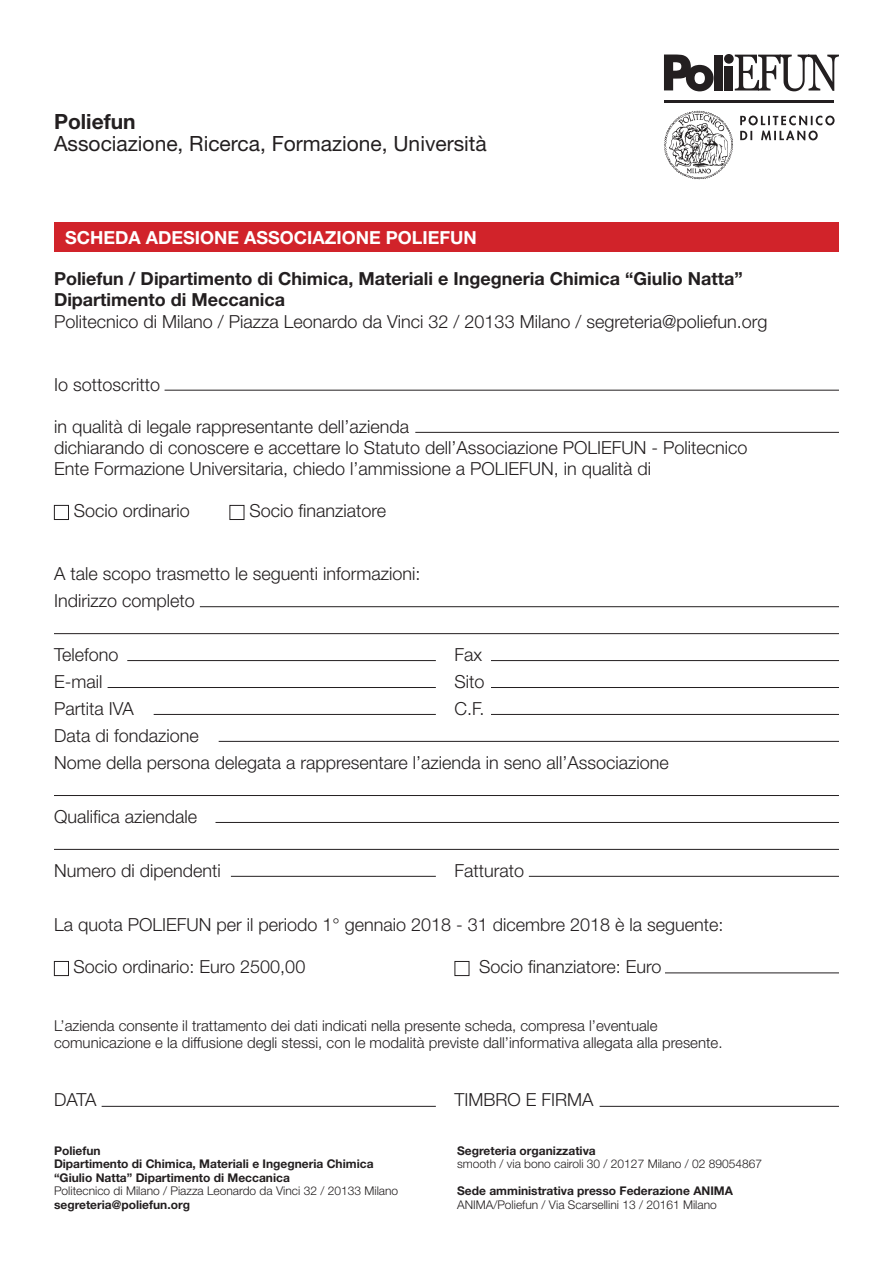
<style>
.page{position:relative;width:893px;height:1263px;background:#fff}
.page>*{position:absolute;margin:0;border:0;box-sizing:border-box;transform-origin:0 0}
.t1{font:21px "Helvetica Neue LT Std";color:#231f20}
.t2{font:700 21px "Helvetica Neue LT Std";color:#231f20}
.t3{font:300 18px/21px "Helvetica Neue LT Std";color:#231f20}
.t4{font:700 18px/21.6px "Helvetica Neue LT Std";color:#231f20}
.t5{font:700 18px "Helvetica Neue LT Std";color:#fff}
.t6{font:300 15px/16.5px "Helvetica Neue LT Std";color:#231f20}
.t7{font:700 12px/13.5px "Helvetica Neue LT Std";color:#231f20}
.t8{font:300 12px "Helvetica Neue LT Std";color:#231f20}
</style>
<div class="page">
<div style="left:54px;top:222px;width:785px;height:30px;background:#d1232a"></div>
<div style="left:54px;top:505px;width:15px;height:15px;border:1px solid #231f20"></div>
<div style="left:230px;top:505px;width:14px;height:15px;border:1px solid #231f20"></div>
<div style="left:54px;top:961px;width:15px;height:15px;border:1px solid #231f20"></div>
<div style="left:454px;top:961px;width:15px;height:15px;border:1px solid #231f20"></div>
<hr style="left:165px;top:390px;width:674px;height:1px;background:#231f20">
<hr style="left:200px;top:606px;width:639px;height:1px;background:#231f20">
<hr style="left:54px;top:633px;width:785px;height:1px;background:#231f20">
<hr style="left:54px;top:795px;width:785px;height:1px;background:#231f20">
<hr style="left:127px;top:660px;width:309px;height:1px;background:#231f20">
<hr style="left:491px;top:660px;width:348px;height:1px;background:#231f20">
<hr style="left:215px;top:822px;width:624px;height:1px;background:#231f20">
<hr style="left:491px;top:687px;width:348px;height:1px;background:#231f20">
<hr style="left:54px;top:849px;width:785px;height:1px;background:#231f20">
<hr style="left:102px;top:1106px;width:334px;height:1px;background:#231f20">
<hr style="left:600px;top:1106px;width:239px;height:1px;background:#231f20">
<hr style="left:491px;top:714px;width:348px;height:1px;background:#231f20">
<hr style="left:529px;top:876px;width:310px;height:1px;background:#231f20">
<hr style="left:665px;top:972px;width:174px;height:1px;background:#231f20">
<hr style="left:231px;top:876px;width:205px;height:1px;background:#231f20">
<hr style="left:108px;top:687px;width:328px;height:1px;background:#231f20">
<hr style="left:154px;top:714px;width:282px;height:1px;background:#231f20">
<hr style="left:219px;top:741px;width:620px;height:1px;background:#231f20">
<hr style="left:415px;top:432px;width:424px;height:1px;background:#231f20">
<svg style="left:740px;top:131px;width:78px;height:9px"></svg>
<svg style="left:740px;top:116px;width:95px;height:9px"></svg>
<svg style="left:664px;top:111px;width:69px;height:68px"></svg>
<svg style="left:664px;top:55px;width:50px;height:36px"></svg>
<div style="left:714px;top:55px;width:9px;height:35px;background:#231f20"></div>
<svg style="left:724px;top:54px;width:115px;height:37px"></svg>
<hr style="left:664px;top:100px;width:170px;height:3px;background:#231f20">
<p class="t2" style="left:54px;top:108px;width:83px">Poliefun</p>
<p class="t1" style="left:54px;top:131px;width:434px">Associazione, Ricerca, Formazione, Università</p>
<p class="t5" style="left:65px;top:226px;width:413px">SCHEDA ADESIONE ASSOCIAZIONE POLIEFUN</p>
<p class="t4" style="left:54px;top:267px;width:690px">Poliefun / Dipartimento di Chimica, Materiali e Ingegneria Chimica “Giulio Natta”<br>Dipartimento di Meccanica</p>
<p class="t3" style="left:54px;top:311px;width:715px">Politecnico di Milano / Piazza Leonardo da Vinci 32 / 20133 Milano / segreteria@poliefun.org</p>
<p class="t3" style="left:54px;top:374px;width:108px">Io sottoscritto</p>
<p class="t3" style="left:54px;top:416px;width:695px">in qualità di legale rappresentante dell’azienda<br>dichiarando di conoscere e accettare lo Statuto dell’Associazione POLIEFUN - Politecnico<br>Ente Formazione Universitaria, chiedo l’ammissione a POLIEFUN, in qualità di</p>
<p class="t3" style="left:74px;top:500px;width:118px">Socio ordinario</p>
<p class="t3" style="left:249px;top:500px;width:138px">Socio finanziatore</p>
<p class="t3" style="left:54px;top:560px;width:368px;line-height:27px">A tale scopo trasmetto le seguenti informazioni:<br>Indirizzo completo</p>
<p class="t3" style="left:54px;top:644px;width:66px">Telefono</p>
<p class="t3" style="left:455px;top:644px;width:29px">Fax</p>
<p class="t3" style="left:54px;top:671px;width:50px">E-mail</p>
<p class="t3" style="left:455px;top:671px;width:32px">Sito</p>
<p class="t3" style="left:54px;top:698px;width:81px">Partita IVA</p>
<p class="t3" style="left:455px;top:698px;width:32px">C.F.</p>
<p class="t3" style="left:54px;top:722px;width:616px;line-height:27px">Data di fondazione<br>Nome della persona delegata a rappresentare l’azienda in seno all’Associazione</p>
<p class="t3" style="left:54px;top:806px;width:145px">Qualifica aziendale</p>
<p class="t3" style="left:54px;top:860px;width:168px">Numero di dipendenti</p>
<p class="t3" style="left:455px;top:860px;width:71px">Fatturato</p>
<p class="t3" style="left:54px;top:914px;width:671px">La quota POLIEFUN per il periodo 1° gennaio 2018 - 31 dicembre 2018 è la seguente:</p>
<p class="t3" style="left:74px;top:956px;width:233px">Socio ordinario: Euro 2500,00</p>
<p class="t3" style="left:479px;top:956px;width:184px">Socio finanziatore: Euro</p>
<p class="t6" style="left:54px;top:1017px;width:670px">L’azienda consente il trattamento dei dati indicati nella presente scheda, compresa l’eventuale comunicazione e la diffusione degli stessi, con le modalità previste dall’informativa allegata alla presente.</p>
<p class="t3" style="left:54px;top:1089px;width:44px">DATA</p>
<p class="t3" style="left:454px;top:1089px;width:141px">TIMBRO E FIRMA</p>
<p class="t7" style="left:54px;top:1144px;width:321px">Poliefun<br>Dipartimento di Chimica, Materiali e Ingegneria Chimica “Giulio Natta” Dipartimento di Meccanica</p>
<p class="t8" style="left:54px;top:1184px;width:346px">Politecnico di Milano / Piazza Leonardo da Vinci 32 / 20133 Milano</p>
<p class="t7" style="left:54px;top:1198px;width:138px">segreteria@poliefun.org</p>
<p class="t7" style="left:457px;top:1144px;width:140px">Segreteria organizzativa</p>
<p class="t8" style="left:457px;top:1157px;width:307px">smooth / via bono cairoli 30 / 20127 Milano / 02 89054867</p>
<p class="t7" style="left:457px;top:1184px;width:277px">Sede amministrativa presso Federazione ANIMA</p>
<p class="t8" style="left:457px;top:1197px;width:261px">ANIMA/Poliefun / Via Scarsellini 13 / 20161 Milano</p>
</div>
